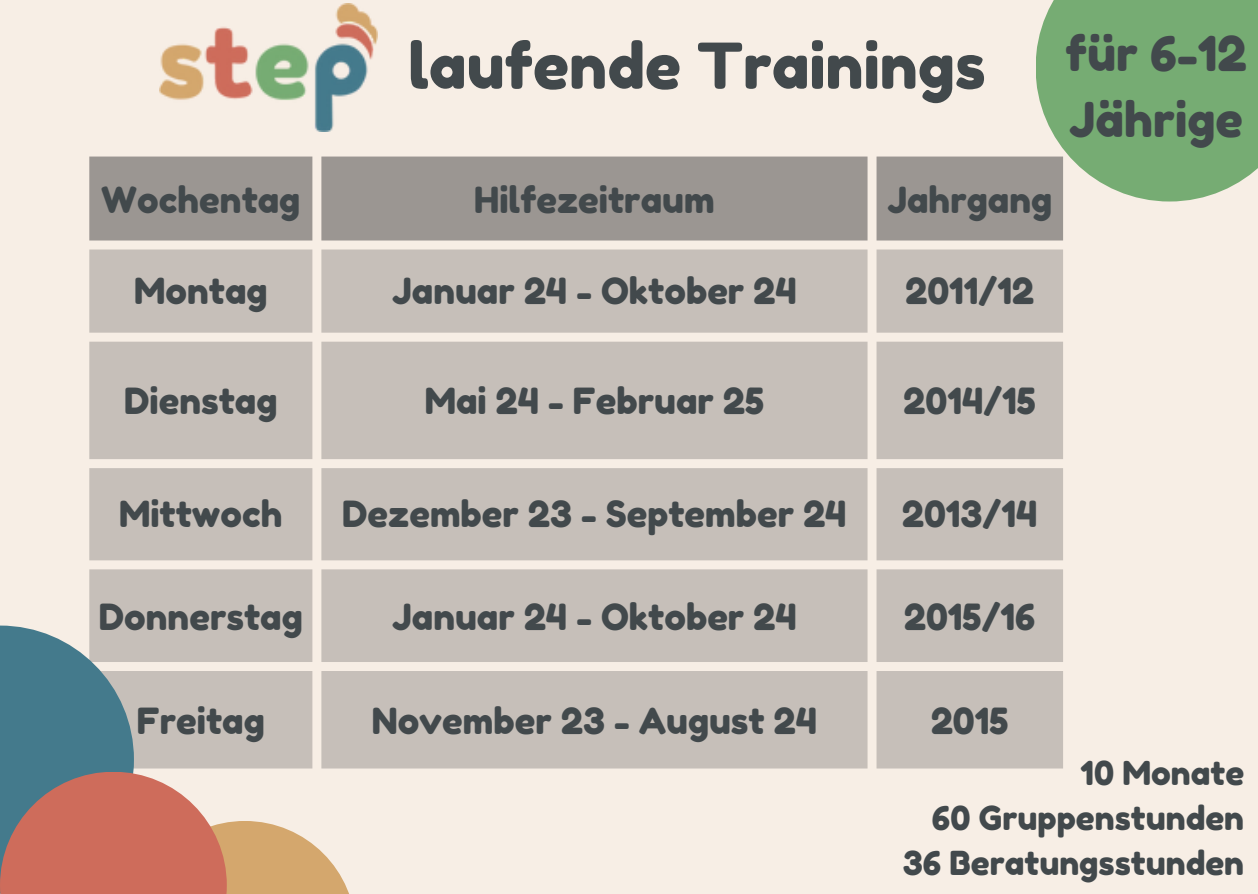
<style>
.page{position:relative;width:1258px;height:894px;background:#fff}
.page>*{position:absolute;margin:0;border:0;box-sizing:border-box;transform-origin:0 0}
.t1{font:63px "Fredoka One";color:#42494c}
.t2{font:48px/65.4px "Fredoka One";color:#42494c}
.t3{font:36px "Fredoka One";color:#42494c}
.t4{font:33px "Fredoka One";color:#42494c}
</style>
<div class="page">
<div style="left:0;top:0;width:1258px;height:893px;background:#f7eee5"></div>
<img style="left:160px;top:4px;width:218px;height:128px">
<div style="left:1035px;top:0;width:223px;height:201px;background:#76ac73"></div>
<div style="left:89px;top:156px;width:974px;height:84px;background:#9b9692"></div>
<svg style="left:89px;top:249px;width:974px;height:519px;background:#cac3bc"></svg>
<svg style="left:227px;top:821px;width:122px;height:72px;fill:#d4a76d"></svg>
<svg style="left:0;top:625px;width:134px;height:146px;background:#618a97"></svg>
<svg style="left:0;top:771px;width:227px;height:122px;background:#c3796c"></svg>
<p class="t1" style="left:408px;top:27px;width:579px">laufende Trainings</p>
<p class="t2" style="left:1065px;top:21px;width:183px">für 6-12<br>Jährige</p>
<p class="t3" style="left:101px;top:178px;width:201px">Wochentag</p>
<h1 class="t3" style="left:474px;top:178px;width:242px">Hilfezeitraum</h1>
<p class="t3" style="left:887px;top:178px;width:166px">Jahrgang</p>
<p class="t3" style="left:134px;top:268px;width:135px">Montag</p>
<p class="t3" style="left:392px;top:268px;width:406px">Januar 24 - Oktober 24</p>
<p class="t3" style="left:905px;top:268px;width:130px">2011/12</p>
<p class="t3" style="left:124px;top:378px;width:155px">Dienstag</p>
<p class="t3" style="left:425px;top:378px;width:341px">Mai 24 - Februar 25</p>
<p class="t3" style="left:903px;top:378px;width:134px">2014/15</p>
<p class="t3" style="left:119px;top:491px;width:165px">Mittwoch</p>
<p class="t3" style="left:342px;top:491px;width:506px">Dezember 23 - September 24</p>
<p class="t3" style="left:902px;top:491px;width:137px">2013/14</p>
<p class="t3" style="left:99px;top:595px;width:205px">Donnerstag</p>
<p class="t3" style="left:392px;top:595px;width:406px">Januar 24 - Oktober 24</p>
<p class="t3" style="left:904px;top:595px;width:133px">2015/16</p>
<p class="t3" style="left:137px;top:698px;width:129px">Freitag</p>
<p class="t3" style="left:372px;top:698px;width:447px">November 23 - August 24</p>
<p class="t3" style="left:931px;top:698px;width:79px">2015</p>
<p class="t4" style="left:1080px;top:752px;width:165px">10 Monate</p>
<p class="t4" style="left:932px;top:797px;width:314px">60 Gruppenstunden</p>
<p class="t4" style="left:903px;top:842px;width:343px">36 Beratungsstunden</p>
</div>
